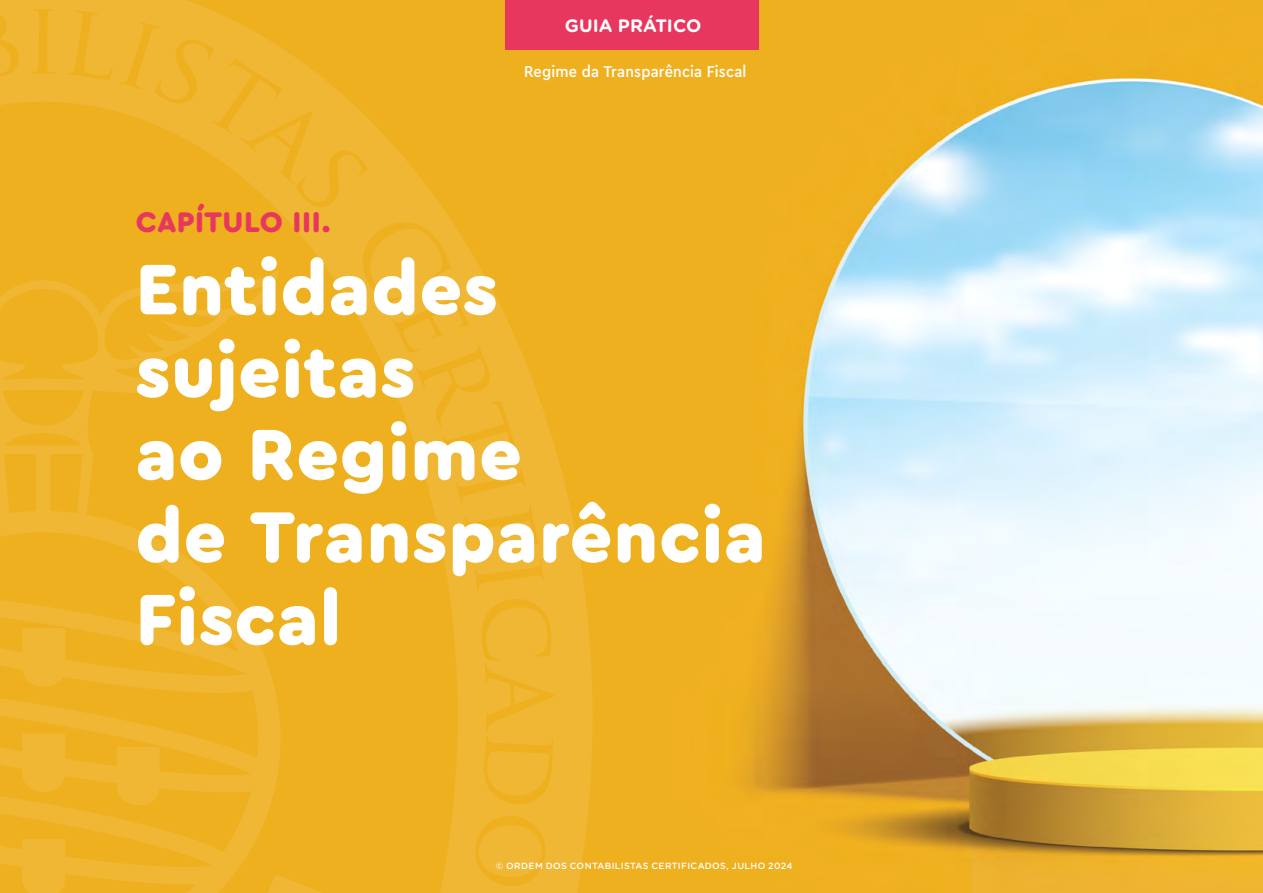
<style>
.page{position:relative;width:1263px;height:893px;background:#fff}
.page>*{position:absolute;margin:0;border:0;box-sizing:border-box;transform-origin:0 0}
.t1{font:900 75px/82.5px "Cera Round Pro";letter-spacing:.015em;color:#fff}
.t2{font:900 29.7px "Cera Round Pro";letter-spacing:.02em;color:#e8375e}
.t3{font:700 18px "Gotham Rounded";color:#fff}
.t4{font:500 16.5px "Cera Compact Pro";letter-spacing:.015em;color:#fff}
.t5{font:500 9px "Gotham Rounded";letter-spacing:.04em;color:#fff}
</style>
<div class="page">
<img style="left:592px;top:0;width:671px;height:893px">
<div style="left:505px;top:0;width:254px;height:50px;background:#e8375e"></div>
<svg style="left:0;top:0;width:592px;height:893px;background:#efb127"></svg>
<svg style="left:514px;top:686px;width:26px;height:18px"></svg>
<svg style="left:0;top:590px;width:344px;height:303px;background:#efb227"></svg>
<p class="t3" style="left:565px;top:13px;width:138px">GUIA PRÁTICO</p>
<p class="t4" style="left:524px;top:61px;width:224px">Regime da Transparência Fiscal</p>
<p class="t2" style="left:136px;top:201px;width:196px">CAPÍTULO III.</p>
<p class="t1" style="left:136px;top:244px;width:631px">Entidades sujeitas<br>ao Regime<br>de Transparência<br>Fiscal</p>
<p class="t5" style="left:496px;top:859px;width:298px">© ORDEM DOS CONTABILISTAS CERTIFICADOS, JULHO 2024</p>
</div>
